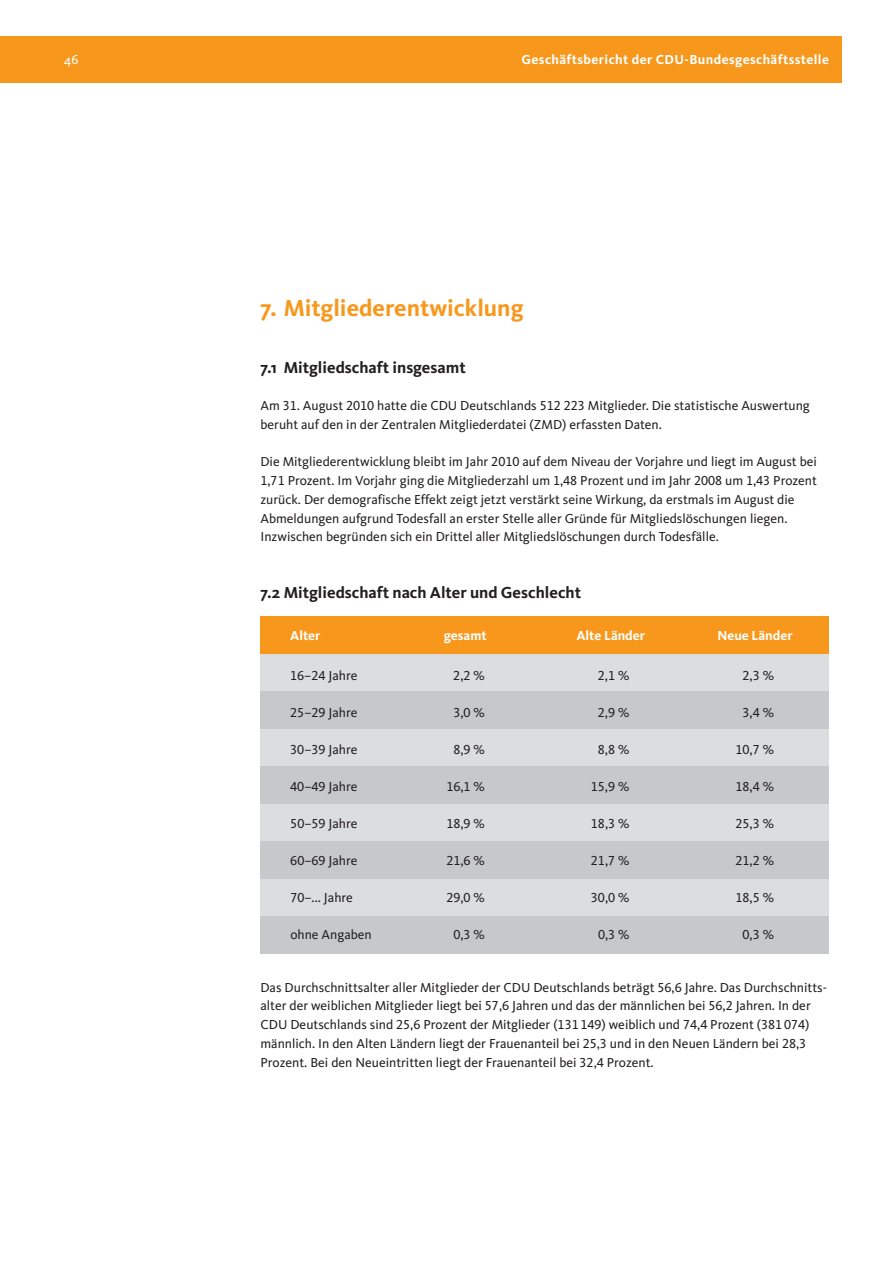
<style>
.page{position:relative;width:893px;height:1263px;background:#fff}
.page>*{position:absolute;margin:0;border:0;box-sizing:border-box;transform-origin:0 0}
.t1{font:700 24px "CDU Kievit";color:#f7981d}
.t2{font:700 16.5px "CDU Kievit";color:#231f20}
.t3{font:13.5px/18.8px "CDU Kievit Tab";color:#231f20}
.t4{font:700 13.5px "CDU Kievit";letter-spacing:.03em;color:#fff}
.t5{font:700 13.5px "CDU Kievit Tab";color:#fff}
.t6{font:13.5px "CDU Kievit";color:#fff}
</style>
<div class="page">
<div style="left:0;top:36px;width:842px;height:47px;background:#f7981d"></div>
<div style="left:260px;top:654px;width:569px;height:37px;background:#dcdddf"></div>
<div style="left:260px;top:691px;width:569px;height:38px;background:#c7c8ca"></div>
<div style="left:260px;top:729px;width:569px;height:37px;background:#dcdddf"></div>
<div style="left:260px;top:766px;width:569px;height:38px;background:#c7c8ca"></div>
<div style="left:260px;top:804px;width:569px;height:37px;background:#dcdddf"></div>
<div style="left:260px;top:841px;width:569px;height:38px;background:#c7c8ca"></div>
<div style="left:260px;top:879px;width:569px;height:37px;background:#dcdddf"></div>
<div style="left:260px;top:916px;width:569px;height:38px;background:#c7c8ca"></div>
<div style="left:260px;top:616px;width:569px;height:38px;background:#f7981d"></div>
<p class="t6" style="left:64px;top:55px;width:16px">46</p>
<p class="t4" style="left:521px;top:55px;width:309px">Geschäftsbericht der CDU-Bundesgeschäftsstelle</p>
<h1 class="t1" style="left:260px;top:300px;width:265px">7. Mitgliederentwicklung</h1>
<p class="t2" style="left:260px;top:362px;width:207px">7.1 Mitgliedschaft insgesamt</p>
<p class="t3" style="left:260px;top:398px;width:551px">Am 31. August 2010 hatte die CDU Deutsch lands 512 223 Mitglieder. Die statistische Auswertung beruht auf den in der Zentralen Mitgliederdatei (ZMD) erfassten Daten.</p>
<p class="t3" style="left:260px;top:454px;width:558px">Die Mitgliederentwicklung bleibt im Jahr 2010 auf dem Niveau der Vorjahre und liegt im August bei 1,71 Prozent. Im Vorjahr ging die Mitgliederzahl um 1,48 Prozent und im Jahr 2008 um 1,43 Prozent zurück. Der demografische Effekt zeigt jetzt verstärkt seine Wirkung, da erstmals im August die Abmeldungen aufgrund Todesfall an erster Stelle aller Gründe für Mitgliedslöschungen liegen.<br>Inzwischen begründen sich ein Drittel aller Mitgliedslöschungen durch Todesfälle.</p>
<p class="t2" style="left:260px;top:587px;width:322px">7.2 Mitgliedschaft nach Alter und Geschlecht</p>
<p class="t5" style="left:290px;top:631px;width:32px">Alter</p>
<p class="t5" style="left:444px;top:631px;width:45px">gesamt</p>
<p class="t5" style="left:576px;top:631px;width:70px">Alte Länder</p>
<p class="t5" style="left:717px;top:631px;width:77px">Neue Länder</p>
<p class="t3" style="left:290px;top:667px;width:69px">16–24 Jahre</p>
<p class="t3" style="left:453px;top:667px;width:33px">2,2 %</p>
<p class="t3" style="left:598px;top:667px;width:33px">2,1 %</p>
<p class="t3" style="left:742px;top:667px;width:33px">2,3 %</p>
<p class="t3" style="left:290px;top:704px;width:69px">25–29 Jahre</p>
<p class="t3" style="left:453px;top:704px;width:33px">3,0 %</p>
<p class="t3" style="left:598px;top:704px;width:33px">2,9 %</p>
<p class="t3" style="left:742px;top:704px;width:33px">3,4 %</p>
<p class="t3" style="left:290px;top:741px;width:69px">30–39 Jahre</p>
<p class="t3" style="left:453px;top:741px;width:33px">8,9 %</p>
<p class="t3" style="left:598px;top:741px;width:33px">8,8 %</p>
<p class="t3" style="left:735px;top:741px;width:40px">10,7 %</p>
<p class="t3" style="left:290px;top:778px;width:69px">40–49 Jahre</p>
<p class="t3" style="left:446px;top:778px;width:40px">16,1 %</p>
<p class="t3" style="left:591px;top:778px;width:40px">15,9 %</p>
<p class="t3" style="left:735px;top:778px;width:40px">18,4 %</p>
<p class="t3" style="left:290px;top:815px;width:69px">50–59 Jahre</p>
<p class="t3" style="left:446px;top:815px;width:40px">18,9 %</p>
<p class="t3" style="left:591px;top:815px;width:40px">18,3 %</p>
<p class="t3" style="left:735px;top:815px;width:40px">25,3 %</p>
<p class="t3" style="left:290px;top:852px;width:69px">60–69 Jahre</p>
<p class="t3" style="left:446px;top:852px;width:40px">21,6 %</p>
<p class="t3" style="left:591px;top:852px;width:40px">21,7 %</p>
<p class="t3" style="left:735px;top:852px;width:40px">21,2 %</p>
<p class="t3" style="left:290px;top:889px;width:64px">70–... Jahre</p>
<p class="t3" style="left:446px;top:889px;width:40px">29,0 %</p>
<p class="t3" style="left:591px;top:889px;width:40px">30,0 %</p>
<p class="t3" style="left:735px;top:889px;width:40px">18,5 %</p>
<p class="t3" style="left:290px;top:926px;width:83px">ohne Angaben</p>
<p class="t3" style="left:453px;top:926px;width:33px">0,3 %</p>
<p class="t3" style="left:598px;top:926px;width:33px">0,3 %</p>
<p class="t3" style="left:743px;top:926px;width:33px">0,3 %</p>
<p class="t3" style="left:260px;top:979px;width:568px">Das Durchschnittsalter aller Mitglieder der CDU Deutschlands beträgt 56,6 Jahre. Das Durchschnitts - alter der weiblichen Mitglieder liegt bei 57,6 Jahren und das der männlichen bei 56,2 Jahren. In der CDU Deutschlands sind 25,6 Prozent der Mitglieder (131 149) weiblich und 74,4 Prozent (381 074) männlich. In den Alten Ländern liegt der Frauenanteil bei 25,3 und in den Neuen Ländern bei 28,3<br>Prozent. Bei den Neueintritten liegt der Frauenanteil bei 32,4 Prozent.</p>
</div>
